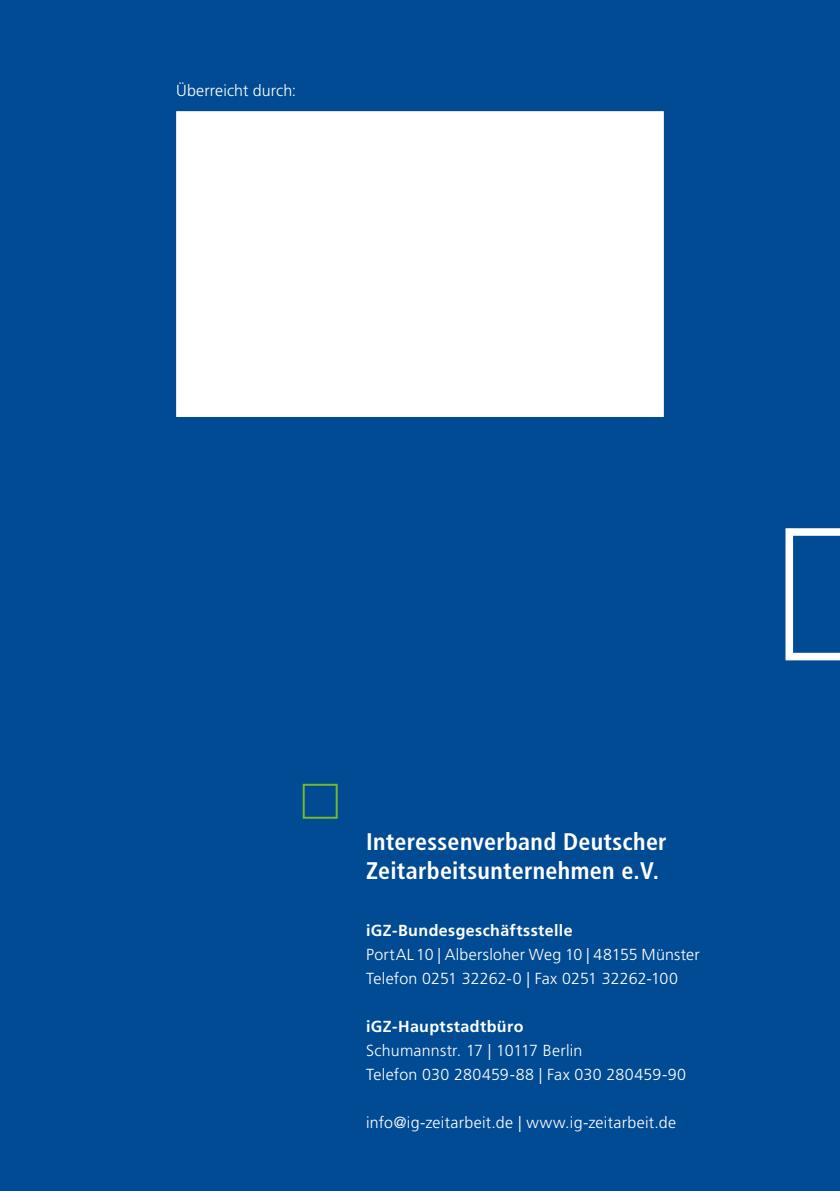
<style>
.page{position:relative;width:840px;height:1191px;background:#fff}
.page>*{position:absolute;margin:0;border:0;box-sizing:border-box;transform-origin:0 0}
.VERSALIEN_Überschrif{font:700 condensed 24px "Frutiger LT Pro";letter-spacing:.01em;color:#fff}
.Fließtext_8_pt{font:300 16px "Frutiger LT Pro";letter-spacing:.015em;color:#fff}
.Fließtext_8_pt-2{font:700 16px "Frutiger LT Pro";letter-spacing:.025em;color:#fff}
</style>
<div class="page">
<div style="left:0;top:0;width:839px;height:1191px;background:#004b93"></div>
<svg style="left:785px;top:528px;width:54px;height:132px"></svg>
<svg style="left:302px;top:783px;width:35px;height:35px"></svg>
<div style="left:176px;top:111px;width:487px;height:306px;background:#fff;border:1px solid #fff"></div>
<p class="Fließtext_8_pt" style="left:176px;top:81px;width:122px">Überreicht durch:</p>
<p class="VERSALIEN_Überschrif" style="left:366px;top:827px;width:302px">Interessenverband Deutscher</p>
<p class="VERSALIEN_Überschrif" style="left:366px;top:856px;width:294px">Zeitarbeitsunternehmen e.V.</p>
<p class="Fließtext_8_pt-2" style="left:366px;top:921px;width:208px">iGZ-Bundesgeschäftsstelle</p>
<p class="Fließtext_8_pt" style="left:366px;top:945px;width:335px">PortAL 10 | Albersloher Weg 10 | 48155 Münster</p>
<p class="Fließtext_8_pt" style="left:366px;top:969px;width:313px">Telefon 0251 32262-0 | Fax 0251 32262-100</p>
<p class="Fließtext_8_pt-2" style="left:366px;top:1017px;width:159px">iGZ-Hauptstadtbüro</p>
<p class="Fließtext_8_pt" style="left:366px;top:1041px;width:218px">Schumannstr. 17 | 10117 Berlin</p>
<p class="Fließtext_8_pt" style="left:366px;top:1065px;width:321px">Telefon 030 280459-88 | Fax 030 280459-90</p>
<p class="Fließtext_8_pt" style="left:366px;top:1113px;width:311px">info@ig-zeitarbeit.de | www.ig-zeitarbeit.de</p>
</div>
